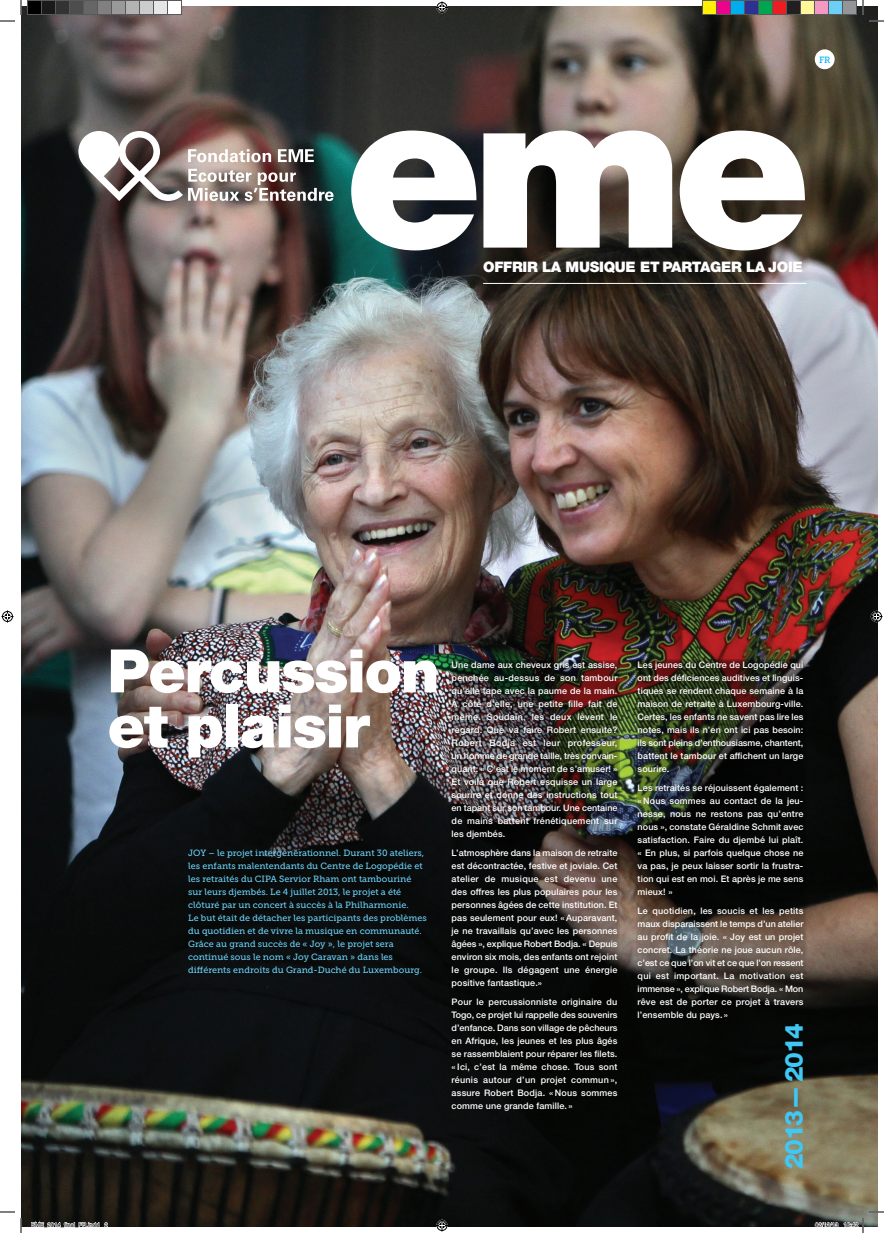
<style>
.page{position:relative;width:884px;height:1233px;background:#fff}
.page>*{position:absolute;margin:0;border:0;box-sizing:border-box;transform-origin:0 0}
.t1{font:900 220px "Helvetica Neue LT Std";color:#fff}
.t2{font:900 60px/55px "Helvetica Neue LT Std";letter-spacing:-.025em;color:#fff}
.t3{font:800 25px "Helvetica Neue LT Std";letter-spacing:-.05em;color:#40c7f4}
.t4{font:900 14.5px "Helvetica Neue LT Std";letter-spacing:-.02em;color:#fff}
.t5{font:500 9px/13px "Helvetica Neue LT Std";letter-spacing:.01em;color:#fff;text-align:justify}
.t6{font:9px/13px "Museo Slab 500";color:#6bcff6}
.t7{font:9px "Museo Slab 500";color:#00aeef}
.t8{font:6px "Helvetica";color:#000}
</style>
<div class="page">
<img style="left:21px;top:7px;width:856px;height:1219px">
<img style="left:78px;top:131px;width:256px;height:70px">
<img style="left:450px;top:660px;width:170px;height:416px">
<svg style="left:636px;top:659px;width:170px;height:319px"></svg>
<hr style="left:483px;top:283px;width:323px;height:1px;background:#fff">
<div style="left:815px;top:49px;width:20px;height:20px;background:#fff;border-radius:50%"></div>
<svg style="left:0;top:1211px;width:15px;height:1px"></svg>
<svg style="left:869px;top:1211px;width:15px;height:1px"></svg>
<svg style="left:0;top:0;width:22px;height:22px"></svg>
<svg style="left:20px;top:1218px;width:2px;height:15px"></svg>
<svg style="left:862px;top:0;width:22px;height:22px"></svg>
<svg style="left:436px;top:1px;width:12px;height:12px"></svg>
<svg style="left:436px;top:1219px;width:12px;height:12px"></svg>
<svg style="left:2px;top:610px;width:12px;height:12px"></svg>
<svg style="left:870px;top:610px;width:12px;height:12px"></svg>
<div style="left:28px;top:0;width:13px;height:14px;background:#000"></div>
<div style="left:27px;top:0;width:15px;height:15px;border:1px solid #595959"></div>
<div style="left:42px;top:0;width:14px;height:14px;background:#1a1a1a"></div>
<div style="left:41px;top:0;width:15px;height:15px;border:1px solid #595959"></div>
<div style="left:56px;top:0;width:14px;height:14px;background:#333"></div>
<div style="left:55px;top:0;width:15px;height:15px;border:1px solid #595959"></div>
<div style="left:70px;top:0;width:14px;height:14px;background:#4d4d4d"></div>
<div style="left:69px;top:0;width:15px;height:15px;border:1px solid #595959"></div>
<div style="left:84px;top:0;width:13px;height:14px;background:#666"></div>
<div style="left:83px;top:0;width:15px;height:15px;border:1px solid #595959"></div>
<div style="left:98px;top:0;width:14px;height:14px;background:#808080"></div>
<div style="left:97px;top:0;width:15px;height:15px;border:1px solid #595959"></div>
<div style="left:112px;top:0;width:13px;height:14px;background:#999"></div>
<div style="left:111px;top:0;width:15px;height:15px;border:1px solid #595959"></div>
<div style="left:126px;top:0;width:14px;height:14px;background:#b3b3b3"></div>
<div style="left:125px;top:0;width:15px;height:15px;border:1px solid #595959"></div>
<div style="left:140px;top:0;width:14px;height:14px;background:#ccc"></div>
<div style="left:139px;top:0;width:15px;height:15px;border:1px solid #595959"></div>
<div style="left:154px;top:0;width:13px;height:14px;background:#e6e6e6"></div>
<div style="left:153px;top:0;width:15px;height:15px;border:1px solid #595959"></div>
<div style="left:168px;top:0;width:14px;height:14px;background:#fff"></div>
<div style="left:167px;top:0;width:15px;height:15px;border:1px solid #595959"></div>
<div style="left:702px;top:0;width:14px;height:14px;background:#fff101"></div>
<div style="left:702px;top:0;width:15px;height:15px;border:1px solid #595959"></div>
<div style="left:716px;top:0;width:14px;height:14px;background:#ed028c"></div>
<div style="left:716px;top:0;width:15px;height:15px;border:1px solid #595959"></div>
<div style="left:730px;top:0;width:14px;height:14px;background:#00aeef"></div>
<div style="left:730px;top:0;width:15px;height:15px;border:1px solid #595959"></div>
<div style="left:744px;top:0;width:14px;height:14px;background:#2e3092"></div>
<div style="left:744px;top:0;width:15px;height:15px;border:1px solid #595959"></div>
<div style="left:758px;top:0;width:14px;height:14px;background:#00a54f"></div>
<div style="left:758px;top:0;width:15px;height:15px;border:1px solid #595959"></div>
<div style="left:772px;top:0;width:14px;height:14px;background:#ee1d23"></div>
<div style="left:772px;top:0;width:15px;height:15px;border:1px solid #595959"></div>
<div style="left:786px;top:0;width:14px;height:14px;background:#231f20"></div>
<div style="left:786px;top:0;width:15px;height:15px;border:1px solid #595959"></div>
<div style="left:800px;top:0;width:14px;height:14px;background:#fff79a"></div>
<div style="left:800px;top:0;width:15px;height:15px;border:1px solid #595959"></div>
<div style="left:814px;top:0;width:14px;height:14px;background:#f499c2"></div>
<div style="left:814px;top:0;width:15px;height:15px;border:1px solid #595959"></div>
<div style="left:828px;top:0;width:14px;height:14px;background:#6bcff6"></div>
<div style="left:828px;top:0;width:15px;height:15px;border:1px solid #595959"></div>
<div style="left:842px;top:0;width:14px;height:14px;background:#939598"></div>
<div style="left:842px;top:0;width:15px;height:15px;border:1px solid #595959"></div>
<svg style="left:31px;top:1220px;width:77px;height:7px"></svg>
<svg style="left:815px;top:1218px;width:49px;height:15px"></svg>
<p class="t7" style="left:819px;top:55px;width:13px">FR</p>
<h1 class="t1" style="left:344px;top:38px;width:469px">eme</h1>
<h3 class="t4" style="left:483px;top:258px;width:321px">OFFRIR LA MUSIQUE ET PARTAGER LA JOIE</h3>
<h2 class="t2" style="left:107px;top:643px;width:334px">Percussion et plaisir</h2>
<p class="t6" style="left:188px;top:846px;width:240px">JOY – le projet intergénérationnel. Durant 30 ateliers, les enfants malentendants du Centre de Logopédie et les retraités du CIPA Servior Rham ont tambouriné sur leurs djembés. Le 4 juillet 2013, le projet a été clôturé par un concert à succès à la Philharmonie.<br>Le but était de détacher les participants des problèmes du quotidien et de vivre la musique en communauté.<br>Grâce au grand succès de « Joy », le projet sera continué sous le nom « Joy Caravan » dans les différents endroits du Grand-Duché du Luxembourg.</p>
<p class="t5" style="left:452px;top:658px;width:167px">Une dame aux cheveux gris est assise, penchée au-dessus de son tambour qu’elle tape avec la paume de la main.<br>À côté d’elle, une petite fille fait de même. Soudain, les deux lèvent le regard. Que va faire Robert ensuite?<br>Robert Bodja est leur professeur, un homme de grande taille, très convain&shy;quant: « C’est le moment de s’amuser! » Et voilà que Robert esquisse un large sourire et donne des instructions tout en tapant sur son tambour. Une centaine de mains battent frénétiquement sur les djembés.</p>
<p class="t5" style="left:452px;top:846px;width:167px">L’atmosphère dans la maison de retraite est décontractée, festive et joviale. Cet atelier de musique est devenu une des offres les plus populaires pour les personnes âgées de cette institution. Et pas seulement pour eux! «Auparavant, je ne travaillais qu’avec les personnes âgées », explique Robert Bodja. « Depuis environ six mois, des enfants ont rejoint le groupe. Ils dégagent une énergie positive fantastique.»</p>
<p class="t5" style="left:452px;top:995px;width:167px">Pour le percussionniste originaire du Togo, ce projet lui rappelle des souvenirs d’enfance. Dans son village de pêcheurs en Afrique, les jeunes et les plus âgés se rassemblaient pour réparer les filets. « Ici, c’est la même chose. Tous sont réunis autour d’un projet commun », assure Robert Bodja. « Nous sommes comme une grande famille. »</p>
<p class="t5" style="left:638px;top:658px;width:167px">Les jeunes du Centre de Logopédie qui ont des déficiences auditives et linguis&shy;tiques se rendent chaque semaine à la maison de retraite à Luxembourg-ville.<br>Certes, les enfants ne savent pas lire les notes, mais ils n’en ont ici pas besoin: ils sont pleins d’enthousiasme, chantent, battent le tambour et affichent un large sourire.</p>
<p class="t5" style="left:638px;top:781px;width:167px">Les retraités se réjouissent également : « Nous sommes au contact de la jeu&shy;nesse, nous ne restons pas qu’entre nous », constate Géraldine Schmit avec satisfaction. Faire du djembé lui plaît. « En plus, si parfois quelque chose ne va pas, je peux laisser sortir la frustra&shy;tion qui est en moi. Et après je me sens mieux! »</p>
<p class="t5" style="left:638px;top:903px;width:167px">Le quotidien, les soucis et les petits maux disparaissent le temps d’un atelier au profit de la joie. « Joy est un projet concret. La théorie ne joue aucun rôle, c’est ce que l’on vit et ce que l’on ressent qui est important. La motivation est immense », explique Robert Bodja. « Mon rêve est de porter ce projet à travers l’ensemble du pays. »</p>
<h3 class="t3" style="left:779px;top:1169px;width:148px;rotate:-90deg">2013—2014</h3>
<p class="t8" style="left:31px;top:1220px;width:78px">EME_2014_final_FR.indd 2</p>
<p class="t8" style="left:815px;top:1220px;width:45px">02/12/13 16:42</p>
</div>
